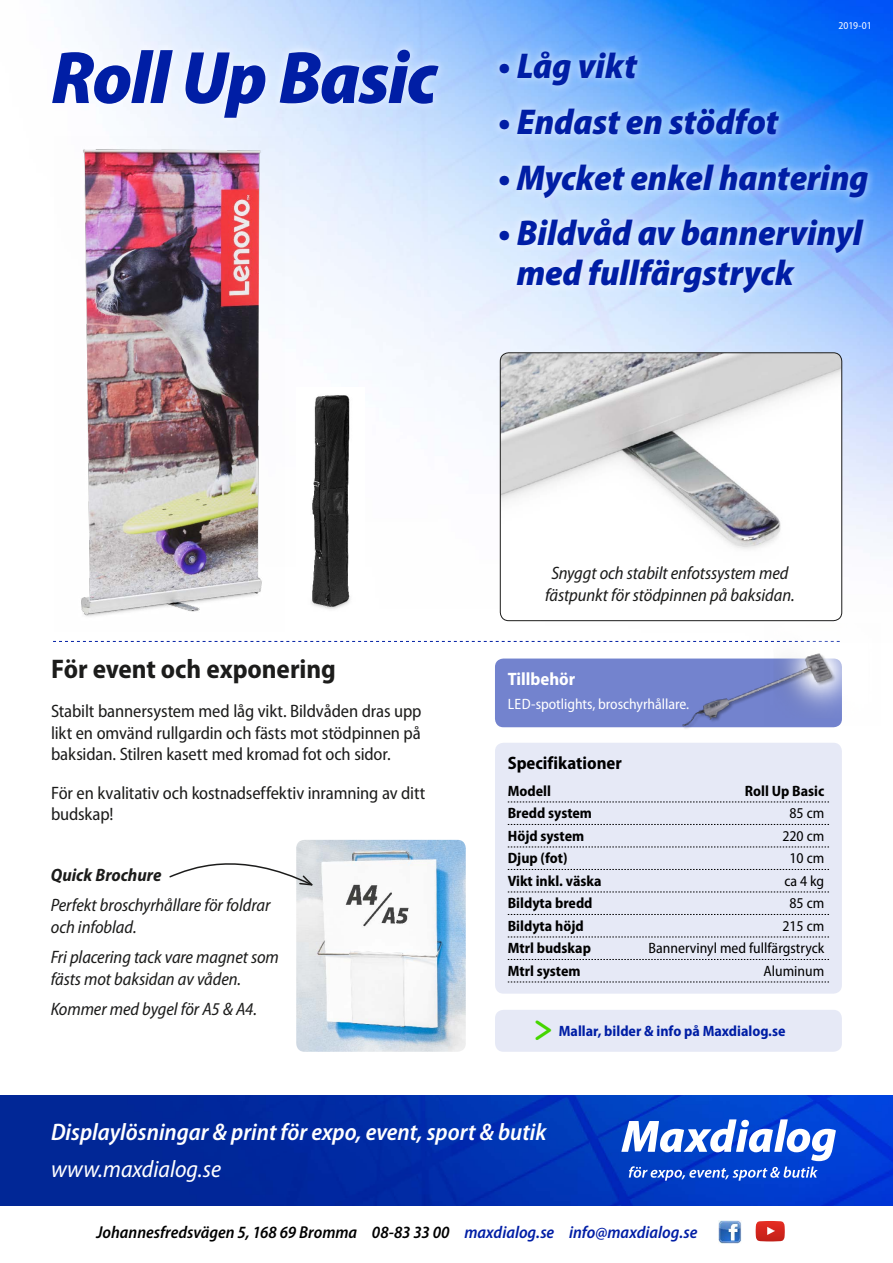
<style>
.page{position:relative;width:893px;height:1263px;background:#fff}
.page>*{position:absolute;margin:0;border:0;box-sizing:border-box;transform-origin:0 0}
.t1{font:italic 900 semi-condensed 75px "Myriad Pro";letter-spacing:-.015em;color:#001ea5}
.t2{font:italic 900 semi-condensed 36px/40.5px "Myriad Pro";color:#001ea5}
.t3{font:700 semi-condensed 27px "Myriad Pro";color:#1c1c1b}
.t4{font:italic 600 semi-condensed 24px "Myriad Pro";color:#fff}
.t5{font:italic semi-condensed 24px "Myriad Pro";color:#fff}
.t6{font:semi-condensed 18px/21.6px "Myriad Pro";letter-spacing:-.01em;color:#1c1c1b;text-align:justify}
.t7{font:italic semi-condensed 18px/21.6px "Myriad Pro";letter-spacing:-.005em;color:#1c1c1b}
.t8{font:700 semi-condensed 18px "Myriad Pro";color:#000}
.t9{font:italic 700 semi-condensed 18px "Myriad Pro";color:#1c1c1b}
.t10{font:700 semi-condensed 18px "Myriad Pro";color:#fff}
.t11{font:italic 600 semi-condensed 17.25px "Myriad Pro";color:#000}
.t12{font:700 semi-condensed 15px "Myriad Pro";color:#000}
.t13{font:semi-condensed 15px "Myriad Pro";color:#000}
.t14{font:700 semi-condensed 15px "Myriad Pro";color:#001ea5}
.t15{font:semi-condensed 15px "Myriad Pro";letter-spacing:-.005em;color:#fff}
.t16{font:semi-condensed 10.5px "Myriad Pro";letter-spacing:-.02em;color:#fff}
.s1{font-family:"OCRA";font-weight:400;font-stretch:normal;font-size:28.5px;color:#45d600}
.s2{color:#001ea5}
</style>
<div class="page">
<img style="left:53px;top:0;width:840px;height:664px">
<img style="left:0;top:1095px;width:893px;height:110px">
<svg style="left:621px;top:1119px;width:215px;height:61px"></svg>
<img style="left:718px;top:1220px;width:23px;height:23px">
<svg style="left:756px;top:1221px;width:29px;height:20px"></svg>
<div style="left:43px;top:40px;width:404px;height:88px;background:#fff;opacity:.75"></div>
<img style="left:55px;top:136px;width:229px;height:495px">
<img style="left:500px;top:353px;width:342px;height:268px">
<div style="left:500px;top:353px;width:342px;height:268px;border:1px solid #1c1c1b;border-radius:9px"></div>
<div style="left:495px;top:743px;width:347px;height:251px;background:#e6e9f6;border-radius:9px"></div>
<svg style="left:508px;top:802px;width:321px;height:1px"></svg>
<svg style="left:508px;top:824px;width:321px;height:1px"></svg>
<svg style="left:508px;top:847px;width:321px;height:1px"></svg>
<svg style="left:508px;top:869px;width:321px;height:1px"></svg>
<svg style="left:508px;top:892px;width:321px;height:1px"></svg>
<svg style="left:508px;top:914px;width:321px;height:1px"></svg>
<svg style="left:508px;top:937px;width:321px;height:1px"></svg>
<svg style="left:508px;top:959px;width:321px;height:1px"></svg>
<svg style="left:508px;top:982px;width:321px;height:1px"></svg>
<img style="left:296px;top:840px;width:170px;height:212px">
<img style="left:296px;top:387px;width:68px;height:231px">
<div style="left:491px;top:42px;width:386px;height:260px;background:#fff;opacity:.75"></div>
<svg style="left:53px;top:641px;width:711px;height:1px"></svg>
<div style="left:495px;top:1010px;width:347px;height:42px;background:#e6e9f6;border-radius:9px"></div>
<div style="left:495px;top:658px;width:347px;height:69px;background:#7383ce;border-radius:9px"></div>
<img style="left:764px;top:624px;width:117px;height:40px">
<img style="left:674px;top:647px;width:172px;height:82px">
<svg style="left:169px;top:849px;width:147px;height:38px"></svg>
<h1 class="t1" style="left:51px;top:36px;width:387px">Roll Up Basic</h1>
<p class="t16" style="left:839px;top:20px;width:35px">2019-01</p>
<h2 class="t2" style="left:498px;top:46px;width:140px">• Låg vikt</h2>
<h2 class="t2" style="left:498px;top:102px;width:282px">• Endast en stödfot</h2>
<h2 class="t2" style="left:498px;top:159px;width:372px">• Mycket enkel hantering</h2>
<h2 class="t2" style="left:517px;top:213px;width:347px;text-indent:-18px">• Bildvåd av bannervinyl med fullfärgstryck</h2>
<h3 class="t3" style="left:51px;top:654px;width:286px">För event och exponering</h3>
<p class="t6" style="left:51px;top:700px;width:372px">Stabilt bannersystem med låg vikt. Bildvåden dras upp likt en omvänd rullgardin och fästs mot stödpinnen på baksidan. Stilren kasett med kromad fot och sidor.</p>
<p class="t6" style="left:51px;top:782px;width:376px">För en kvalitativ och kostnadseffektiv inramning av ditt budskap!</p>
<p class="t9" style="left:51px;top:865px;width:112px">Quick Brochure</p>
<p class="t7" style="left:51px;top:895px;width:221px">Perfekt broschyrhållare för foldrar och infoblad.</p>
<p class="t7" style="left:51px;top:947px;width:230px">Fri placering tack vare magnet som fästs mot baksidan av våden.</p>
<p class="t7" style="left:51px;top:998px;width:208px">Kommer med bygel för A5 &amp; A4.</p>
<p class="t7" style="left:545px;top:563px;width:251px;text-align:center">Snyggt och stabilt enfotssystem med fästpunkt för stödpinnen på baksidan.</p>
<p class="t10" style="left:508px;top:669px;width:69px">Tillbehör</p>
<p class="t15" style="left:508px;top:695px;width:183px">LED-spotlights, broschyrhållare.</p>
<p class="t8" style="left:508px;top:753px;width:116px">Specifikationer</p>
<p class="t12" style="left:508px;top:782px;width:45px">Modell</p>
<p class="t12" style="left:745px;top:782px;width:81px">Roll Up Basic</p>
<p class="t12" style="left:508px;top:805px;width:86px">Bredd system</p>
<p class="t13" style="left:789px;top:805px;width:36px">85 cm</p>
<p class="t12" style="left:508px;top:827px;width:78px">Höjd system</p>
<p class="t13" style="left:782px;top:828px;width:43px">220 cm</p>
<p class="t12" style="left:508px;top:850px;width:61px">Djup (fot)</p>
<p class="t13" style="left:789px;top:850px;width:36px">10 cm</p>
<p class="t12" style="left:508px;top:872px;width:95px">Vikt inkl. väska</p>
<p class="t13" style="left:784px;top:873px;width:41px">ca 4 kg</p>
<p class="t12" style="left:508px;top:895px;width:86px">Bildyta bredd</p>
<p class="t13" style="left:789px;top:895px;width:36px">85 cm</p>
<p class="t12" style="left:508px;top:917px;width:77px">Bildyta höjd</p>
<p class="t13" style="left:782px;top:918px;width:43px">215 cm</p>
<p class="t12" style="left:508px;top:940px;width:85px">Mtrl budskap</p>
<p class="t13" style="left:649px;top:940px;width:177px">Bannervinyl med fullfärgstryck</p>
<p class="t12" style="left:508px;top:962px;width:74px">Mtrl system</p>
<p class="t13" style="left:763px;top:963px;width:62px">Aluminum</p>
<p class="t14" style="left:533px;top:1023px;width:254px"><span class="s1">&gt;</span> Mallar, bilder &amp; info på Maxdialog.se</p>
<h3 class="t4" style="left:51px;top:1118px;width:497px">Displaylösningar &amp; print för expo, event, sport &amp; butik</h3>
<h3 class="t5" style="left:51px;top:1156px;width:172px">www.maxdialog.se</h3>
<p class="t11" style="left:97px;top:1222px;width:602px">Johannesfredsvägen 5, 168 69 Bromma 08-83 33 00 <span class="s2">maxdialog.se info@maxdialog.se</span></p>
</div>
